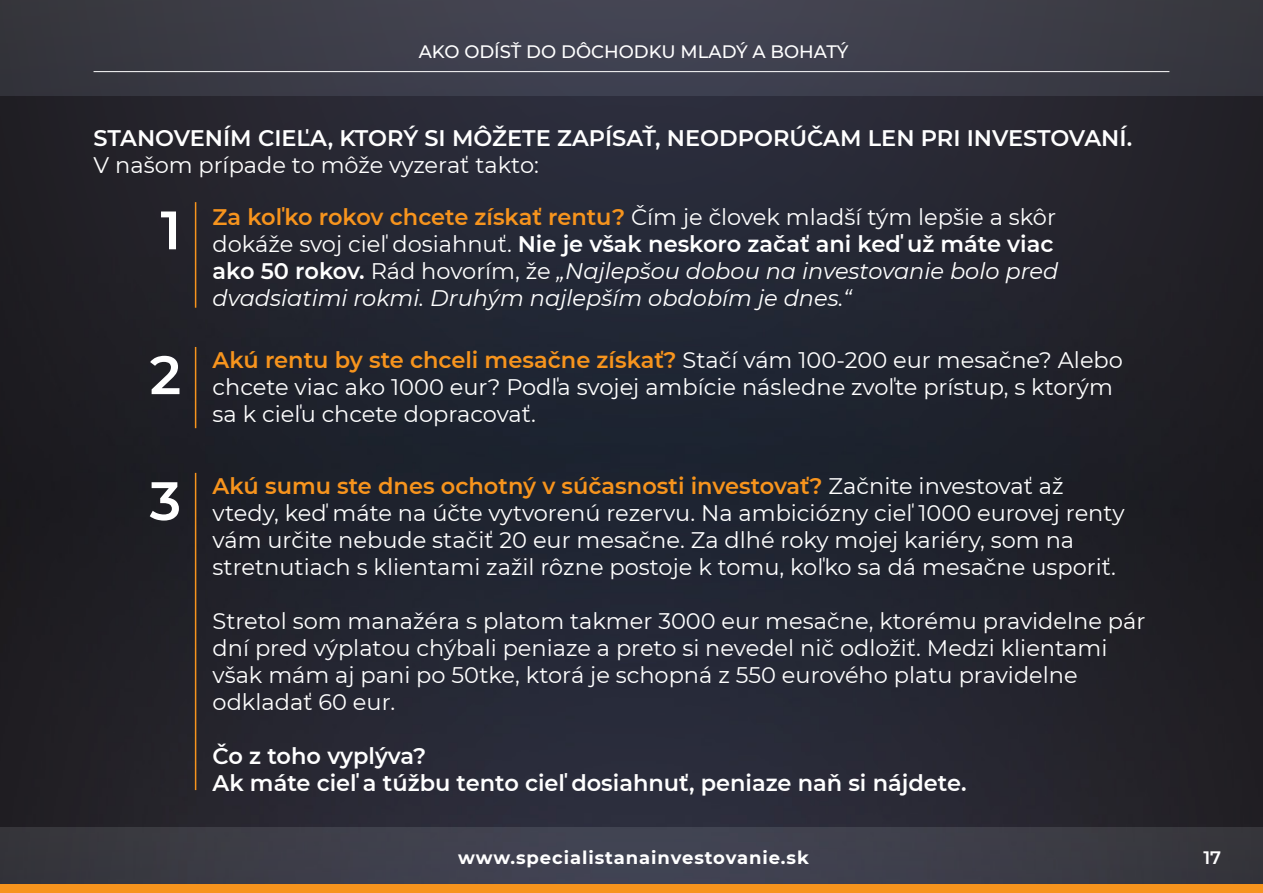
<style>
.page{position:relative;width:1263px;height:893px;background:#fff}
.page>*{position:absolute;margin:0;border:0;box-sizing:border-box;transform-origin:0 0}
.t1{font:600 54px "Montserrat";color:#fff}
.t2{font:22.5px/27px "Montserrat";color:#fff}
.t3{font:italic 22.5px/27px "Montserrat";color:#fff}
.t4{font:600 22.5px/27px "Montserrat";color:#fff}
.t5{font:700 18px "Montserrat";letter-spacing:.05em;color:#fff}
.t6{font:500 18px "Montserrat";color:#fff}
.t7{font:600 18px "Montserrat";color:#fff}
.s1{font-weight:600;font-style:normal;color:#f7941d}
.s2{font-style:normal}
.s3{font-weight:600;font-style:normal}
.s4{font-weight:600;color:#f7941d}
</style>
<div class="page">
<img style="left:0;top:256px;width:630px;height:571px">
<img style="left:630px;top:256px;width:633px;height:571px">
<img style="left:0;top:96px;width:1263px;height:160px">
<svg style="left:0;top:827px;width:1263px;height:57px;background:#3c3d48"></svg>
<div style="left:0;top:884px;width:1263px;height:9px;background:#f7941d"></div>
<div style="left:0;top:0;width:1263px;height:96px;background:linear-gradient(to right,#3c3d48,#3d3e4a)"></div>
<hr style="left:94px;top:71px;width:1075px;height:1px;background:#fff">
<hr style="left:195px;top:202px;width:1px;height:106px;background:#f7941d">
<hr style="left:195px;top:347px;width:1px;height:81px;background:#f7941d">
<hr style="left:195px;top:473px;width:1px;height:317px;background:#f7941d">
<p class="t6" style="left:419px;top:39px;width:431px">AKO ODÍSŤ DO DÔCHODKU MLADÝ A BOHATÝ</p>
<p class="t4" style="left:94px;top:124px;width:1040px">STANOVENÍM CIEĽA, KTORÝ SI MÔŽETE ZAPÍSAŤ, NEODPORÚČAM LEN PRI INVESTOVANÍ.</p>
<p class="t2" style="left:94px;top:151px;width:447px">V našom prípade to môže vyzerať takto:</p>
<p class="t3" style="left:213px;top:202px;width:847px"><span class="s1">Za koľko rokov chcete získať rentu?</span> <span class="s2">Čím je človek mladší tým lepšie a skôr dokáže svoj cieľ dosiahnuť.</span> <span class="s3">Nie je však neskoro začať ani keď už máte viac ako 50 rokov.</span> <span class="s2">Rád hovorím, že</span> „Najlepšou dobou na investovanie bolo pred dvadsiatimi rokmi. Druhým najlepším obdobím je dnes.“</p>
<h1 class="t1" style="left:161px;top:192px;width:22px">1</h1>
<h1 class="t1" style="left:150px;top:337px;width:33px">2</h1>
<h1 class="t1" style="left:150px;top:463px;width:33px">3</h1>
<p class="t2" style="left:213px;top:346px;width:912px"><span class="s4">Akú rentu by ste chceli mesačne získať?</span> Stačí vám 100-200 eur mesačne? Alebo chcete viac ako 1000 eur? Podľa svojej ambície následne zvoľte prístup, s ktorým sa k cieľu chcete dopracovať.</p>
<p class="t2" style="left:213px;top:471px;width:913px"><span class="s4">Akú sumu ste dnes ochotný v súčasnosti investovať?</span> Začnite investovať až vtedy, keď máte na účte vytvorenú rezervu. Na ambiciózny cieľ 1000 eurovej renty vám určite nebude stačiť 20 eur mesačne. Za dlhé roky mojej kariéry, som na stretnutiach s klientami zažil rôzne postoje k tomu, koľko sa dá mesačne usporiť.</p>
<p class="t2" style="left:213px;top:606px;width:934px">Stretol som manažéra s platom takmer 3000 eur mesačne, ktorému pravidelne pár dní pred výplatou chýbali peniaze a preto si nevedel nič odložiť. Medzi klientami však mám aj pani po 50tke, ktorá je schopná z 550 eurového platu pravidelne odkladať 60 eur.</p>
<p class="t4" style="left:213px;top:741px;width:755px">Čo z toho vyplýva?<br>Ak máte cieľ a túžbu tento cieľ dosiahnuť, peniaze naň si nájdete.</p>
<p class="t5" style="left:458px;top:844px;width:352px">www.specialistanainvestovanie.sk</p>
<p class="t7" style="left:1203px;top:844px;width:19px">17</p>
</div>
